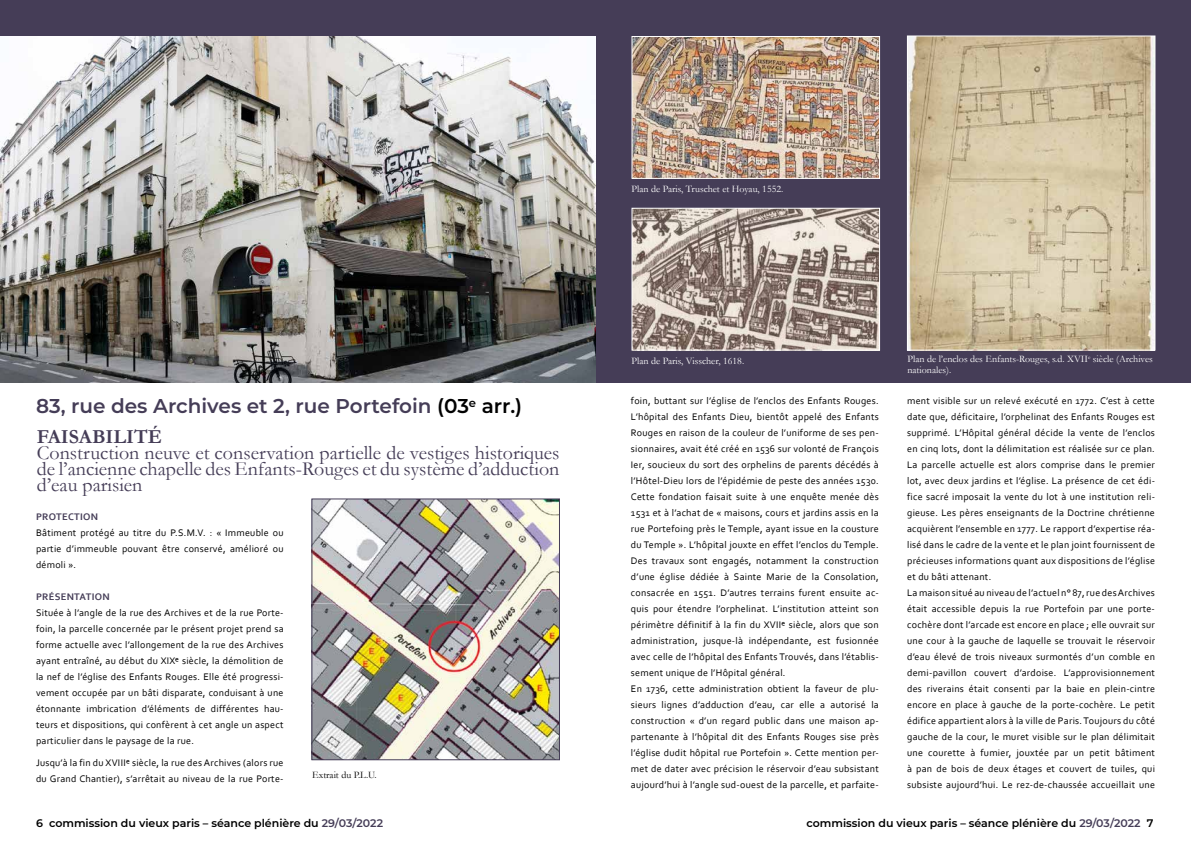
<style>
.page{position:relative;width:1191px;height:842px;background:#fff}
.page>*{position:absolute;margin:0;border:0;box-sizing:border-box;transform-origin:0 0}
.t1{font:20px/16px "Garamond";color:#453d57;text-align:justify}
.t2{font:600 20px "Montserrat";color:#453d57}
.t3{font:700 20px "Garamond";color:#453d57}
.t4{font:600 11px "Montserrat";color:#000}
.t5{font:10px/16px "Corbel";letter-spacing:.025em;color:#000}
.t6{font:10px/11px "Garamond";color:#fff}
.t7{font:700 10px "Corbel";letter-spacing:.025em;color:#453d57}
.t8{font:10px "Garamond";color:#000}
.s1{color:#000}
.s2{color:#453d57}
</style>
<div class="page">
<div style="left:595px;top:0;width:596px;height:383px;background:#453d57"></div>
<div style="left:0;top:0;width:595px;height:383px;background:#453d57"></div>
<img style="left:313px;top:500px;width:245px;height:258px">
<div style="left:311px;top:498px;width:249px;height:262px;border:1px solid #453d57"></div>
<img style="left:0;top:36px;width:595px;height:347px">
<img style="left:633px;top:210px;width:245px;height:139px">
<div style="left:631px;top:208px;width:249px;height:143px;border:1px solid #fff"></div>
<img style="left:633px;top:38px;width:245px;height:139px">
<div style="left:631px;top:36px;width:249px;height:143px;border:1px solid #fff"></div>
<img style="left:909px;top:38px;width:244px;height:311px">
<div style="left:907px;top:36px;width:248px;height:315px;border:1px solid #fff"></div>
<h1 class="t2" style="left:36px;top:392px;width:488px">83, rue des Archives et 2, rue Portefoin <span class="s1">(03</span><sup>e</sup> <span class="s1">arr.)</span></h1>
<h1 class="t3" style="left:37px;top:423px;width:127px">FAISABILITÉ</h1>
<h1 class="t1" style="left:37px;top:444px;width:524px">Construction neuve et conservation partielle de vestiges historiques de l’ancienne chapelle des Enfants-Rouges et du système d’adduction d’eau parisien</h1>
<p class="t7" style="left:36px;top:510px;width:63px">PROTECTION</p>
<p class="t5" style="left:36px;top:524px;width:249px;text-align:justify">Bâtiment protégé au titre du P.S.M.V. : « Immeuble ou partie d’immeuble pouvant être conservé, amélioré ou démoli ».</p>
<p class="t7" style="left:36px;top:590px;width:75px">PRÉSENTATION</p>
<p class="t5" style="left:36px;top:604px;width:249px;text-align:justify">Située à l’angle de la rue des Archives et de la rue Porte&shy;foin, la parcelle concernée par le présent projet prend sa forme actuelle avec l’allongement de la rue des Archives ayant entraîné, au début du XIXe siècle, la démolition de la nef de l’église des Enfants Rouges. Elle été progressi&shy;vement occupée par un bâti disparate, conduisant à une étonnante imbrication d’éléments de différentes hau&shy;teurs et dispositions, qui confèrent à cet angle un aspect particulier dans le paysage de la rue.</p>
<p class="t5" style="left:36px;top:754px;width:249px">Jusqu’à la fin du XVIIIe siècle, la rue des Archives (alors rue du Grand Chantier), s’arrêtait au niveau de la rue Porte-</p>
<p class="t8" style="left:312px;top:768px;width:66px">Extrait du P.L.U.</p>
<p class="t6" style="left:631px;top:183px;width:153px">Plan de Paris, Truschet et Hoyau, 1552.</p>
<p class="t6" style="left:631px;top:355px;width:114px">Plan de Paris, Visscher, 1618.</p>
<p class="t6" style="left:907px;top:353px;width:247px">Plan de l’enclos des Enfants-Rouges, s.d. XVII<sup>e</sup> siècle (Archives nationales).</p>
<p class="t5" style="left:631px;top:393px;width:249px">foin, buttant sur l’église de l’enclos des Enfants Rouges.<br>L’hôpital des Enfants Dieu, bientôt appelé des Enfants Rouges en raison de la couleur de l’uniforme de ses pen&shy;sionnaires, avait été créé en 1536 sur volonté de François Ier, soucieux du sort des orphelins de parents décédés à l’Hôtel-Dieu lors de l’épidémie de peste des années 1530.<br>Cette fondation faisait suite à une enquête menée dès 1531 et à l’achat de « maisons, cours et jardins assis en la rue Portefoing près le Temple, ayant issue en la cousture du Temple ». L’hôpital jouxte en effet l’enclos du Temple.<br>Des travaux sont engagés, notamment la construction d’une église dédiée à Sainte Marie de la Consolation, consacrée en 1551. D’autres terrains furent ensuite ac&shy;quis pour étendre l’orphelinat. L’institution atteint son périmètre définitif à la fin du XVIIe siècle, alors que son administration, jusque-là indépendante, est fusionnée avec celle de l’hôpital des Enfants Trouvés, dans l’établis&shy;sement unique de l’Hôpital général.<br>En 1736, cette administration obtient la faveur de plu&shy;sieurs lignes d’adduction d’eau, car elle a autorisé la construction « d’un regard public dans une maison ap&shy;partenante à l’hôpital dit des Enfants Rouges sise près l’église dudit hôpital rue Portefoin ». Cette mention per&shy;met de dater avec précision le réservoir d’eau subsistant aujourd’hui à l’angle sud-ouest de la parcelle, et parfaite-</p>
<p class="t5" style="left:907px;top:393px;width:249px">ment visible sur un relevé exécuté en 1772. C’est à cette date que, déficitaire, l’orphelinat des Enfants Rouges est supprimé. L’Hôpital général décide la vente de l’enclos en cinq lots, dont la délimitation est réalisée sur ce plan.<br>La parcelle actuelle est alors comprise dans le premier lot, avec deux jardins et l’église. La présence de cet édi&shy;fice sacré imposait la vente du lot à une institution reli&shy;gieuse. Les pères enseignants de la Doctrine chrétienne acquièrent l’ensemble en 1777. Le rapport d’expertise réa&shy;lisé dans le cadre de la vente et le plan joint fournissent de précieuses informations quant aux dispositions de l’église et du bâti attenant.<br>La maison situé au niveau de l’actuel n° 87, rue des Archives était accessible depuis la rue Portefoin par une porte&shy;cochère dont l’arcade est encore en place ; elle ouvrait sur une cour à la gauche de laquelle se trouvait le réservoir d’eau élevé de trois niveaux surmontés d’un comble en demi-pavillon couvert d’ardoise. L’approvisionnement des riverains était consenti par la baie en plein-cintre encore en place à gauche de la porte-cochère. Le petit édifice appartient alors à la ville de Paris. Toujours du côté gauche de la cour, le muret visible sur le plan délimitait une courette à fumier, jouxtée par un petit bâtiment à pan de bois de deux étages et couvert de tuiles, qui subsiste aujourd’hui. Le rez-de-chaussée accueillait une</p>
<p class="t4" style="left:36px;top:815px;width:348px">6 commission du vieux paris – séance plénière du <span class="s2">29/03/2022</span></p>
<p class="t4" style="left:806px;top:815px;width:348px">commission du vieux paris – séance plénière du <span class="s2">29/03/2022</span> 7</p>
</div>
